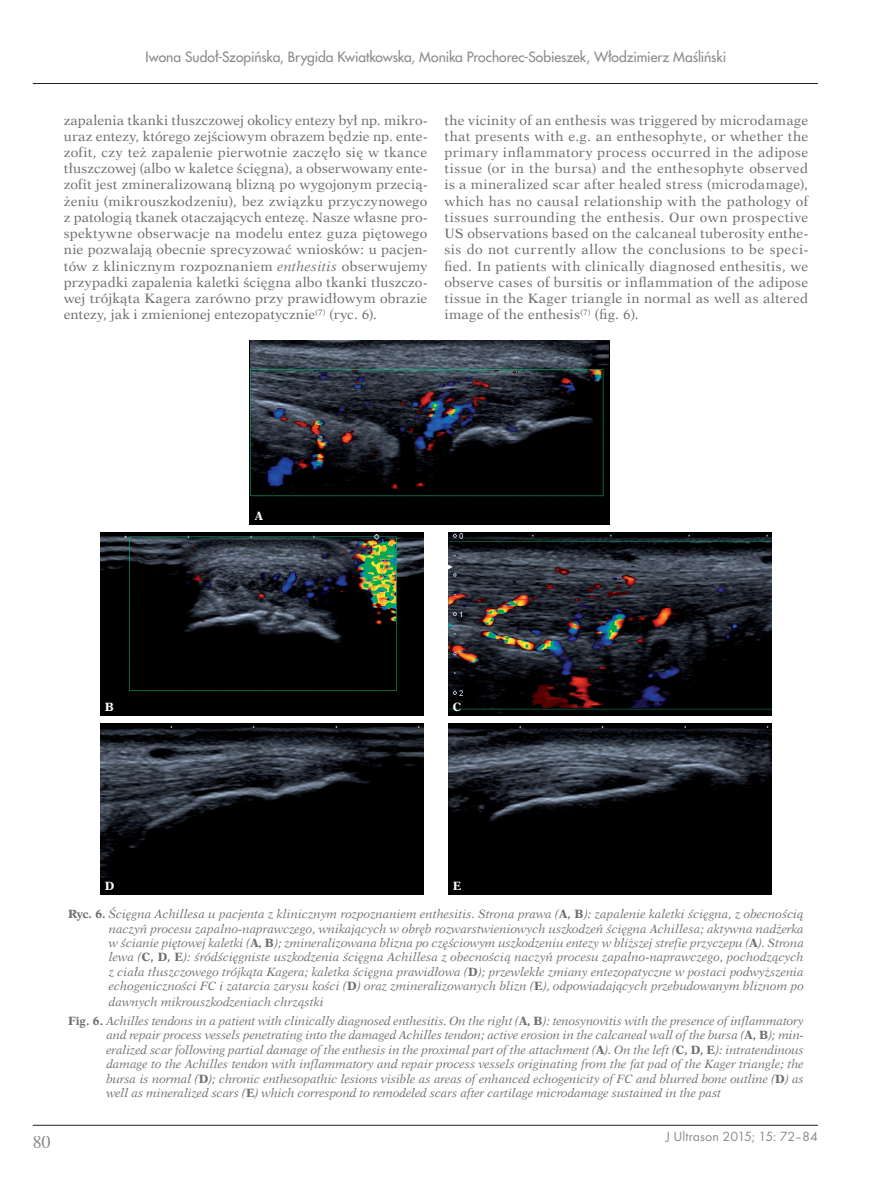
<style>
.page{position:relative;width:872px;height:1191px;background:#fff}
.page>*{position:absolute;margin:0;border:0;box-sizing:border-box;transform-origin:0 0}
.t1{font:18px "Times";color:#888a8d}
.t2{font:13.8px "Futura Regular PL";letter-spacing:-.01em;color:#888a8d}
.t3{font:13.8px "Pfutura";letter-spacing:.005em;color:#888a8d}
.t4{font:13.5px/16.2px "Dutch 823 EU";letter-spacing:.01em;color:#6c6d70;text-align:justify}
.t5{font:italic 12px/14.4px "Dutch 823 EU";letter-spacing:-.01em;color:#6c6d70;text-align:justify}
.t6{font:700 12px "Dutch 823 EU";color:#fff}
.s1{font-style:italic}
.s2{font-weight:700;font-style:normal}
</style>
<div class="page">
<hr style="left:33px;top:1125px;width:785px;height:1px;background:#231f20">
<hr style="left:33px;top:83px;width:785px;height:1px;background:#231f20">
<img style="left:250px;top:341px;width:359px;height:183px">
<img style="left:448px;top:532px;width:323px;height:183px">
<img style="left:100px;top:532px;width:324px;height:183px">
<img style="left:448px;top:724px;width:323px;height:170px">
<img style="left:100px;top:724px;width:324px;height:170px">
<p class="t2" style="left:146px;top:50px;width:582px">Iwona Sudoł-Szopiƒska, Brygida Kwiatkowska, Monika Prochorec-Sobieszek, Włodzimierz MaÊliƒski</p>
<p class="t4" style="left:64px;top:112px;width:365px">zapalenia tkanki tłuszczowej okolicy entezy był np. mikro&shy;uraz entezy, którego zejściowym obrazem będzie np. ente&shy;zofit, czy też zapalenie pierwotnie zaczęło się w tkance tłuszczowej (albo w kaletce ścięgna), a obserwowany ente&shy;zofit jest zmineralizowaną blizną po wygojonym przecią&shy;żeniu (mikrouszkodzeniu), bez związku przyczynowego z patologią tkanek otaczających entezę. Nasze własne pro&shy;spektywne obserwacje na modelu entez guza piętowego nie pozwalają obecnie sprecyzować wniosków: u pacjen&shy;tów z klinicznym rozpoznaniem <span class="s1">enthesitis</span> obserwujemy przypadki zapalenia kaletki ścięgna albo tkanki tłuszczo&shy;wej trójkąta Kagera zarówno przy prawidłowym obrazie entezy, jak i zmienionej entezopatycznie<sup>(7)</sup> (ryc. 6).</p>
<p class="t4" style="left:444px;top:112px;width:365px">the vicinity of an enthesis was triggered by microdamage that presents with e.g. an enthesophyte, or whether the primary inflammatory process occurred in the adipose tissue (or in the bursa) and the enthesophyte observed is a mineralized scar after healed stress (microdamage), which has no causal relationship with the pathology of tissues surrounding the enthesis. Our own prospective US observations based on the calcaneal tuberosity enthe&shy;sis do not currently allow the conclusions to be speci&shy;fied. In patients with clinically diagnosed enthesitis, we observe cases of bursitis or inflammation of the adipose tissue in the Kager triangle in normal as well as altered image of the enthesis<sup>(7)</sup> (fig. 6).</p>
<p class="t6" style="left:255px;top:508px;width:10px">A</p>
<p class="t6" style="left:105px;top:699px;width:11px">B</p>
<p class="t6" style="left:453px;top:699px;width:10px">C</p>
<p class="t6" style="left:105px;top:878px;width:11px">D</p>
<p class="t6" style="left:453px;top:878px;width:10px">E</p>
<p class="t5" style="left:109px;top:906px;width:696px;text-indent:-41px"><span class="s2">Ryc. 6.</span> Ścięgna Achillesa u pacjenta z klinicznym rozpoznaniem enthesitis. Strona prawa (<span class="s2">A, B</span>): zapalenie kaletki ścięgna, z obecnością naczyń procesu zapalno-naprawczego, wnikających w obręb rozwarstwieniowych uszkodzeń ścięgna Achillesa; aktywna nadżerka w ścianie piętowej kaletki (<span class="s2">A, B</span>); zmineralizowana blizna po częściowym uszkodzeniu entezy w bliższej strefie przyczepu (<span class="s2">A</span>). Strona lewa (<span class="s2">C, D, E</span>): śródścięgniste uszkodzenia ścięgna Achillesa z obecnością naczyń procesu zapalno-naprawczego, pochodzących z ciała tłuszczowego trójkąta Kagera; kaletka ścięgna prawidłowa (<span class="s2">D</span>); przewlekłe zmiany entezopatyczne w postaci podwyższenia echogeniczności FC i zatarcia zarysu kości (<span class="s2">D</span>) oraz zmineralizowanych blizn (<span class="s2">E</span>), odpowiadających przebudowanym bliznom po</p>
<p class="t5" style="left:68px;top:992px;width:737px;line-height:18.6px;text-indent:41px">dawnych mikrouszkodzeniach chrząstki<br><span class="s2">Fig. 6.</span> Achilles tendons in a patient with clinically diagnosed enthesitis. On the right (<span class="s2">A, B</span>): tenosynovitis with the presence of inflammatory</p>
<p class="t5" style="left:106px;top:1027px;width:699px">and repair process vessels penetrating into the damaged Achilles tendon; active erosion in the calcaneal wall of the bursa (<span class="s2">A, B</span>); min&shy;eralized scar following partial damage of the enthesis in the proximal part of the attachment (<span class="s2">A</span>). On the left (<span class="s2">C, D, E</span>): intratendinous damage to the Achilles tendon with inflammatory and repair process vessels originating from the fat pad of the Kager triangle; the bursa is normal (<span class="s2">D</span>); chronic enthesopathic lesions visible as areas of enhanced echogenicity of FC and blurred bone outline (<span class="s2">D</span>) as well as mineralized scars (<span class="s2">E</span>) which correspond to remodeled scars after cartilage microdamage sustained in the past</p>
<h1 class="t1" style="left:33px;top:1134px;width:19px">80</h1>
<p class="t3" style="left:665px;top:1130px;width:154px">J Ultrason 2015; 15: 72–84</p>
</div>
